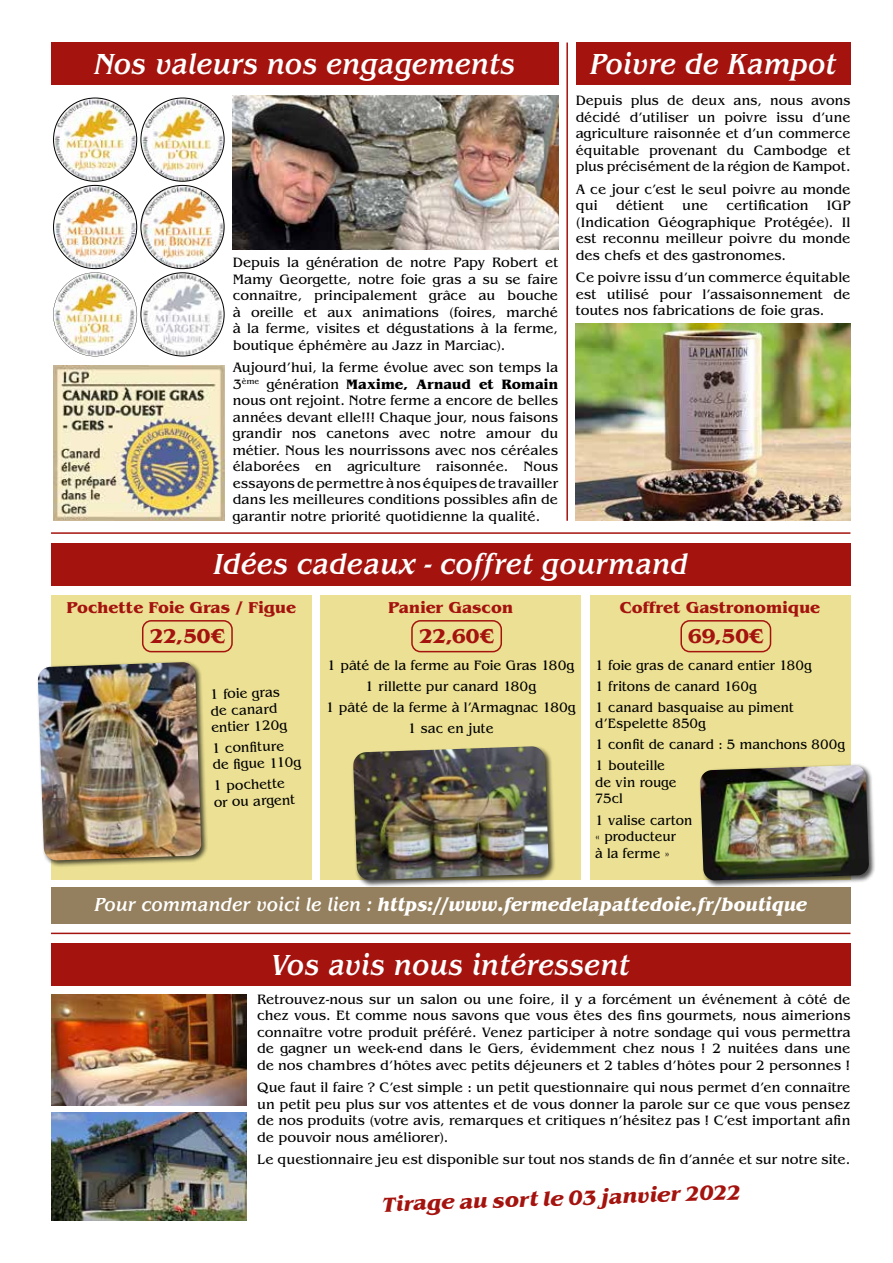
<style>
.page{position:relative;width:893px;height:1263px;background:#fff}
.page>*{position:absolute;margin:0;border:0;box-sizing:border-box;transform-origin:0 0}
.t1{font:italic 500 30px "Benguiat Std";color:#fff;scale:.9 1}
.t2{font:italic 700 21px "Benguiat Std";color:#a4130e}
.t3{font:700 21px "Benguiat Std";letter-spacing:-.025em;color:#a4130e}
.t4{font:italic 700 19.5px "Benguiat Std";color:#fff;scale:.9 1}
.t5{font:700 16.5px "Benguiat Std";letter-spacing:.005em;color:#a4130e}
.t6{font:14.25px/16.5px "Benguiat Std";letter-spacing:.005em;color:#000;text-align:justify}
.t7{font:14.25px/21px "Benguiat Std";letter-spacing:.005em;color:#000;scale:.94 1}
.t8{font:14.25px/16.5px "Benguiat Std";letter-spacing:.005em;color:#000;scale:.96 1}
.s1{font-weight:700}
.s2{font-weight:500}
</style>
<div class="page">
<div style="left:51px;top:43px;width:507px;height:42px;background:#a4130e"></div>
<div style="left:51px;top:943px;width:799px;height:43px;background:#a4130e"></div>
<div style="left:51px;top:887px;width:799px;height:37px;background:#94805e"></div>
<div style="left:51px;top:543px;width:799px;height:43px;background:#a4130e"></div>
<hr style="left:51px;top:532px;width:799px;height:2px;background:#a4130e">
<hr style="left:51px;top:933px;width:799px;height:1px;background:#a4130e">
<img style="left:51px;top:1113px;width:196px;height:107px">
<img style="left:51px;top:994px;width:196px;height:111px">
<img style="left:54px;top:365px;width:170px;height:156px">
<img style="left:53px;top:272px;width:84px;height:84px">
<img style="left:141px;top:273px;width:83px;height:83px;border-radius:42px">
<div style="left:141px;top:273px;width:83px;height:83px;border:1px solid #000;border-radius:50%"></div>
<img style="left:54px;top:185px;width:83px;height:84px;border-radius:42px">
<img style="left:141px;top:98px;width:83px;height:83px;border-radius:42px">
<div style="left:141px;top:98px;width:83px;height:83px;border:1px solid #000;border-radius:50%"></div>
<img style="left:54px;top:98px;width:83px;height:83px;border-radius:42px">
<img style="left:141px;top:186px;width:83px;height:82px">
<img style="left:233px;top:96px;width:325px;height:153px">
<img style="left:576px;top:324px;width:274px;height:197px">
<div style="left:576px;top:43px;width:274px;height:42px;background:#a4130e"></div>
<hr style="left:566px;top:43px;width:2px;height:478px;background:#a4130e">
<div style="left:51px;top:595px;width:261px;height:285px;background:#ebe093"></div>
<div style="left:320px;top:595px;width:261px;height:285px;background:#ebe093"></div>
<div style="left:589px;top:595px;width:261px;height:285px;background:#ebe093"></div>
<div style="left:36px;top:661px;width:173px;height:207px;background:#000;opacity:.7"></div>
<img style="left:38px;top:662px;width:163px;height:199px">
<div style="left:352px;top:745px;width:204px;height:142px;background:#000;opacity:.7"></div>
<img style="left:353px;top:746px;width:196px;height:134px">
<div style="left:699px;top:764px;width:177px;height:124px;background:#000;opacity:.7"></div>
<img style="left:700px;top:765px;width:169px;height:115px">
<div style="left:142px;top:620px;width:91px;height:32px;border:2px solid #a4130e;border-radius:9px"></div>
<div style="left:411px;top:620px;width:91px;height:32px;border:2px solid #a4130e;border-radius:9px"></div>
<div style="left:680px;top:620px;width:91px;height:32px;border:2px solid #a4130e;border-radius:9px"></div>
<h1 class="t1" style="left:94px;top:47px;width:469px">Nos valeurs nos engagements</h1>
<p class="t6" style="left:233px;top:254px;width:327px">Depuis la génération de notre Papy Robert et Mamy Georgette, notre foie gras a su se faire connaître, principalement grâce au bouche à oreille et aux animations (foires, marché à la ferme, visites et dégustations à la ferme, boutique éphémère au Jazz in Marciac).</p>
<p class="t6" style="left:233px;top:359px;width:327px">Aujourd’hui, la ferme évolue avec son temps la 3<sup>ème</sup> génération <span class="s1">Maxime, Arnaud et Romain </span>nous ont rejoint. Notre ferme a encore de belles années devant elle!!! Chaque jour, nous faisons grandir nos canetons avec notre amour du métier. Nous les nourrissons avec nos céréales élaborées en agriculture raisonnée. Nous essayons de permettre à nos équipes de travailler dans les meilleures conditions possibles afin de garantir notre priorité quotidienne la qualité.</p>
<h1 class="t1" style="left:590px;top:47px;width:275px">Poivre de Kampot</h1>
<p class="t6" style="left:576px;top:93px;width:276px">Depuis plus de deux ans, nous avons décidé d’utiliser un poivre issu d’une agriculture raisonnée et d’un commerce équitable provenant du Cambodge et plus précisément de la région de Kampot.</p>
<p class="t6" style="left:576px;top:181px;width:276px">A ce jour c’est le seul poivre au monde qui</p>
<p class="t6" style="left:616px;top:198px;width:49px">détient</p>
<p class="t6" style="left:682px;top:198px;width:28px">une</p>
<p class="t6" style="left:726px;top:198px;width:84px">certification</p>
<p class="t6" style="left:576px;top:198px;width:276px;text-indent:251px">IGP (Indication Géographique Protégée). Il est reconnu meilleur poivre du monde des chefs et des gastronomes.</p>
<p class="t6" style="left:576px;top:270px;width:276px">Ce poivre issu d’un commerce équitable est utilisé pour l’assaisonnement de toutes nos fabrications de foie gras.</p>
<h1 class="t1" style="left:213px;top:547px;width:529px">Idées cadeaux - coffret gourmand</h1>
<p class="t5" style="left:67px;top:598px;width:231px">Pochette Foie Gras / Figue</p>
<p class="t5" style="left:388px;top:598px;width:126px">Panier Gascon</p>
<p class="t5" style="left:620px;top:598px;width:202px">Coffret Gastronomique</p>
<h2 class="t3" style="left:149px;top:623px;width:77px">22,50€</h2>
<h2 class="t3" style="left:419px;top:623px;width:77px">22,60€</h2>
<h2 class="t3" style="left:688px;top:623px;width:77px">69,50€</h2>
<p class="t8" style="left:326px;top:655px;width:262px;line-height:21px;text-align:center">1 pâté de la ferme au Foie Gras 180g<br>1 rillette pur canard 180g<br>1 pâté de la ferme à l’Armagnac 180g<br>1 sac en jute</p>
<p class="t7" style="left:595px;top:655px;width:232px">1 foie gras de canard entier 180g<br>1 fritons de canard 160g<br>1 canard basquaise au piment</p>
<p class="t7" style="left:595px;top:713px;width:267px">d’Espelette 850g<br>1 confit de canard : 5 manchons 800g<br>1 bouteille</p>
<p class="t7" style="left:595px;top:774px;width:88px;line-height:16.5px">de vin rouge<br>75cl</p>
<p class="t7" style="left:595px;top:812px;width:105px;line-height:16.5px">1 valise carton « producteur<br>à la ferme »</p>
<p class="t8" style="left:210px;top:686px;width:81px;rotate:-2deg">1 foie gras de canard entier 120g</p>
<p class="t8" style="left:212px;top:740px;width:94px;rotate:-2deg">1 confi ture de fi gue 110g</p>
<p class="t8" style="left:213px;top:778px;width:86px;rotate:-2deg">1 pochette or ou argent</p>
<h3 class="t4" style="left:94px;top:893px;width:793px"><span class="s2">Pour commander voici le lien :</span> https://www.fermedelapattedoie.fr/boutique</h3>
<h1 class="t1" style="left:272px;top:948px;width:399px">Vos avis nous intéressent</h1>
<p class="t6" style="left:257px;top:991px;width:595px">Retrouvez-nous sur un salon ou une foire, il y a forcément un événement à côté de chez vous. Et comme nous savons que vous êtes des fins gourmets, nous aimerions connaître votre produit préféré. Venez participer à notre sondage qui vous permettra de gagner un week-end dans le Gers, évidemment chez nous ! 2 nuitées dans une de nos chambres d’hôtes avec petits déjeuners et 2 tables d’hôtes pour 2 personnes !</p>
<p class="t6" style="left:257px;top:1079px;width:595px">Que faut il faire ? C’est simple : un petit questionnaire qui nous permet d’en connaître un petit peu plus sur vos attentes et de vous donner la parole sur ce que vous pensez de nos produits (votre avis, remarques et critiques n’hésitez pas ! C’est important afin de pouvoir nous améliorer).</p>
<p class="t6" style="left:257px;top:1151px;width:595px">Le questionnaire jeu est disponible sur tout nos stands de fin d’année et sur notre site.</p>
<h2 class="t2" style="left:382px;top:1192px;width:361px;rotate:-2deg">Tirage au sort le 03 janvier 2022</h2>
</div>
